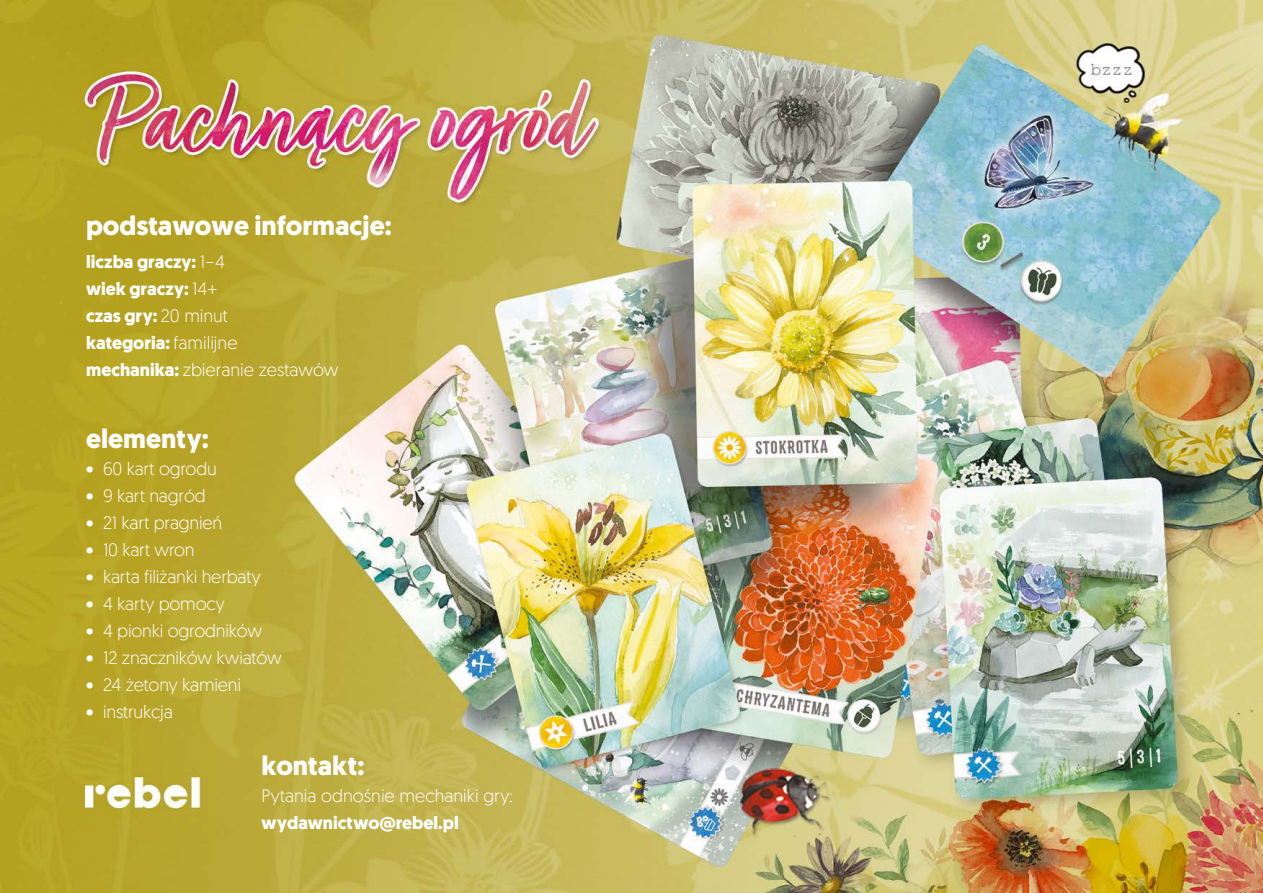
<style>
.page{position:relative;width:1263px;height:893px;background:#fff}
.page>*{position:absolute;margin:0;border:0;box-sizing:border-box;transform-origin:0 0}
.t1{font:700 27px "Geomanist";color:#fff}
.t2{font:300 18px "Geomanist";letter-spacing:-.01em;color:#fff}
.t3{font:700 18px "Geomanist";color:#fff}
.s1{font-weight:300}
.s2{font-weight:700}
</style>
<div class="page">
<img style="left:0;top:0;width:1263px;height:893px">
<p class="t1" style="left:86px;top:208px;width:307px">podstawowe informacje:</p>
<p class="t3" style="left:86px;top:250px;width:140px">liczba graczy: <span class="s1">1-4</span></p>
<p class="t3" style="left:86px;top:277px;width:133px">wiek graczy: <span class="s1">14+</span></p>
<p class="t3" style="left:86px;top:304px;width:143px">czas gry: <span class="s1">20 minut</span></p>
<p class="t3" style="left:86px;top:331px;width:153px">kategoria: <span class="s1">familijne</span></p>
<p class="t2" style="left:86px;top:358px;width:254px"><span class="s2">mechanika:</span> zbieranie zestawów</p>
<p class="t1" style="left:86px;top:420px;width:124px">elementy:</p>
<p class="t2" style="left:86px;top:457px;width:132px">• 60 kart ogrodu</p>
<p class="t2" style="left:86px;top:484px;width:121px">• 9 kart nagród</p>
<p class="t2" style="left:86px;top:511px;width:138px">• 21 kart pragnień</p>
<p class="t2" style="left:86px;top:538px;width:110px">• 10 kart wron</p>
<p class="t2" style="left:86px;top:565px;width:176px">• karta filiżanki herbaty</p>
<p class="t2" style="left:86px;top:592px;width:140px">• 4 karty pomocy</p>
<p class="t2" style="left:86px;top:619px;width:178px">• 4 pionki ogrodników</p>
<p class="t2" style="left:86px;top:646px;width:197px">• 12 znaczników kwiatów</p>
<p class="t2" style="left:86px;top:673px;width:156px">• 24 żetony kamieni</p>
<p class="t2" style="left:86px;top:700px;width:88px">• instrukcja</p>
<p class="t1" style="left:261px;top:748px;width:104px">kontakt:</p>
<p class="t2" style="left:261px;top:784px;width:253px">Pytania odnośnie mechaniki gry:</p>
<p class="t3" style="left:261px;top:811px;width:199px">wydawnictwo@rebel.pl</p>
</div>
